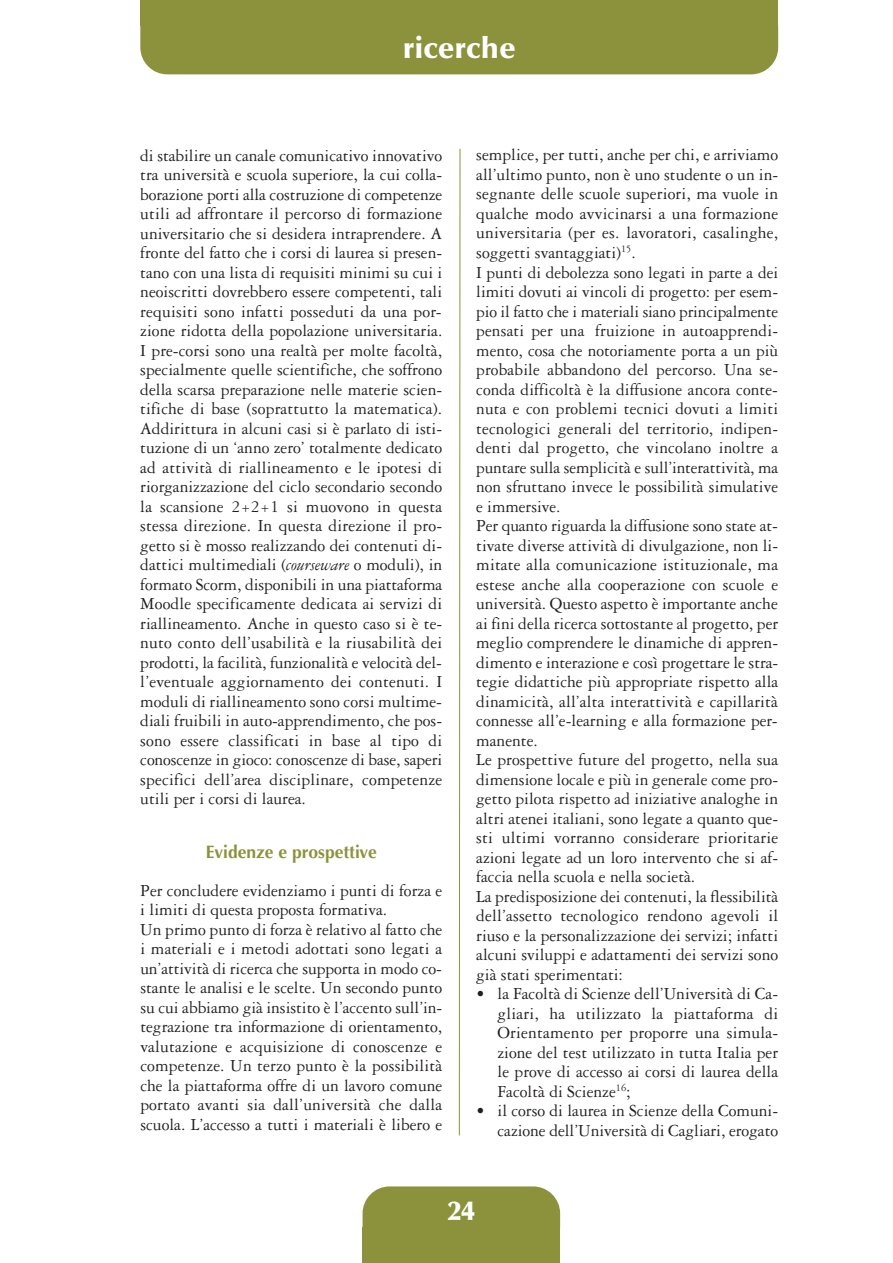
<style>
.page{position:relative;width:893px;height:1263px;background:#fff}
.page>*{position:absolute;margin:0;border:0;box-sizing:border-box;transform-origin:0 0}
.t1{font:900 30px "Optima";color:#fff}
.t2{font:900 27px "Optima";color:#fff}
.t3{font:18px/19.5px "Garamond Three";color:#231f20;text-align:justify}
.s1{font-style:italic}
.s2{font-family:"Optima";font-weight:700;color:#8c923c}
</style>
<div class="page">
<div style="left:140px;top:1px;width:638px;height:73px;background:#8c923c;border-radius:27px"></div>
<div style="left:140px;top:0;width:638px;height:26px;background:#8c923c"></div>
<div style="left:363px;top:1227px;width:197px;height:36px;background:#8c923c"></div>
<div style="left:363px;top:1186px;width:197px;height:67px;background:#8c923c;border-radius:27px"></div>
<svg style="left:459px;top:149px;width:2px;height:987px"></svg>
<p class="t1" style="left:403px;top:35px;width:114px">ricerche</p>
<p class="t3" style="left:140px;top:147px;width:304px">di stabilire un canale comunicativo innovativo tra università e scuola superiore, la cui colla&shy;borazione porti alla costruzione di competenze utili ad affrontare il percorso di formazione universitario che si desidera intraprendere. A fronte del fatto che i corsi di laurea si presen&shy;tano con una lista di requisiti minimi su cui i neoiscritti dovrebbero essere competenti, tali requisiti sono infatti posseduti da una por&shy;zione ridotta della popolazione universitaria.<br>I pre-corsi sono una realtà per molte facoltà, specialmente quelle scientifiche, che soffrono della scarsa preparazione nelle materie scien&shy;tifiche di base (soprattutto la matematica).<br>Addirittura in alcuni casi si è parlato di isti&shy;tuzione di un ‘anno zero’ totalmente dedicato ad attività di riallineamento e le ipotesi di riorganizzazione del ciclo secondario secondo la scansione 2+2+1 si muovono in questa stessa direzione. In questa direzione il pro&shy;getto si è mosso realizzando dei contenuti di&shy;dattici multimediali (<span class="s1">courseware</span> o moduli), in formato Scorm, disponibili in una piattaforma Moodle specificamente dedicata ai servizi di riallineamento. Anche in questo caso si è te&shy;nuto conto dell’usabilità e la riusabilità dei prodotti, la facilità, funzionalità e velocità del&shy;l’eventuale aggiornamento dei contenuti. I moduli di riallineamento sono corsi multime&shy;diali fruibili in auto-apprendimento, che pos&shy;sono essere classificati in base al tipo di conoscenze in gioco: conoscenze di base, saperi specifici dell’area disciplinare, competenze utili per i corsi di laurea.</p>
<p class="t3" style="left:140px;top:836px;width:303px;line-height:37.7px;text-align:center"><span class="s2">Evidenze e prospettive<br></span>Per concludere evidenziamo i punti di forza e</p>
<p class="t3" style="left:140px;top:902px;width:304px;text-align:left">i limiti di questa proposta formativa.<br>Un primo punto di forza è relativo al fatto che i materiali e i metodi adottati sono legati a un’attività di ricerca che supporta in modo co&shy;stante le analisi e le scelte. Un secondo punto su cui abbiamo già insistito è l’accento sull’in&shy;tegrazione tra informazione di orientamento, valutazione e acquisizione di conoscenze e competenze. Un terzo punto è la possibilità che la piattaforma offre di un lavoro comune portato avanti sia dall’università che dalla scuola. L’accesso a tutti i materiali è libero e</p>
<p class="t3" style="left:476px;top:147px;width:304px;text-align:left">semplice, per tutti, anche per chi, e arriviamo all’ultimo punto, non è uno studente o un in&shy;segnante delle scuole superiori, ma vuole in qualche modo avvicinarsi a una formazione universitaria (per es. lavoratori, casalinghe, soggetti svantaggiati)<sup>15</sup>.<br>I punti di debolezza sono legati in parte a dei limiti dovuti ai vincoli di progetto: per esem&shy;pio il fatto che i materiali siano principalmente pensati per una fruizione in autoapprendi&shy;mento, cosa che notoriamente porta a un più probabile abbandono del percorso. Una se&shy;conda difficoltà è la diffusione ancora conte&shy;nuta e con problemi tecnici dovuti a limiti tecnologici generali del territorio, indipen&shy;denti dal progetto, che vincolano inoltre a puntare sulla semplicità e sull’interattività, ma non sfruttano invece le possibilità simulative e immersive.<br>Per quanto riguarda la diffusione sono state at&shy;tivate diverse attività di divulgazione, non li&shy;mitate alla comunicazione istituzionale, ma estese anche alla cooperazione con scuole e università. Questo aspetto è importante anche ai fini della ricerca sottostante al progetto, per meglio comprendere le dinamiche di appren&shy;dimento e interazione e così progettare le stra&shy;tegie didattiche più appropriate rispetto alla dinamicità, all’alta interattività e capillarità connesse all’e-learning e alla formazione per&shy;manente.<br>Le prospettive future del progetto, nella sua dimensione locale e più in generale come pro&shy;getto pilota rispetto ad iniziative analoghe in altri atenei italiani, sono legate a quanto que&shy;sti ultimi vorranno considerare prioritarie azioni legate ad un loro intervento che si af&shy;faccia nella scuola e nella società.<br>La predisposizione dei contenuti, la flessibilità dell’assetto tecnologico rendono agevoli il riuso e la personalizzazione dei servizi; infatti alcuni sviluppi e adattamenti dei servizi sono già stati sperimentati:</p>
<p class="t3" style="left:497px;top:985px;width:282px;text-indent:-21px">• la Facoltà di Scienze dell’Università di Ca&shy;gliari, ha utilizzato la piattaforma di Orientamento per proporre una simula&shy;zione del test utilizzato in tutta Italia per le prove di accesso ai corsi di laurea della Facoltà di Scienze<sup>16</sup>;</p>
<p class="t3" style="left:476px;top:1103px;width:303px;text-align:right">• il corso di laurea in Scienze della Comuni&shy;cazione dell’Università di Cagliari, erogato</p>
<p class="t2" style="left:448px;top:1200px;width:28px">24</p>
</div>
